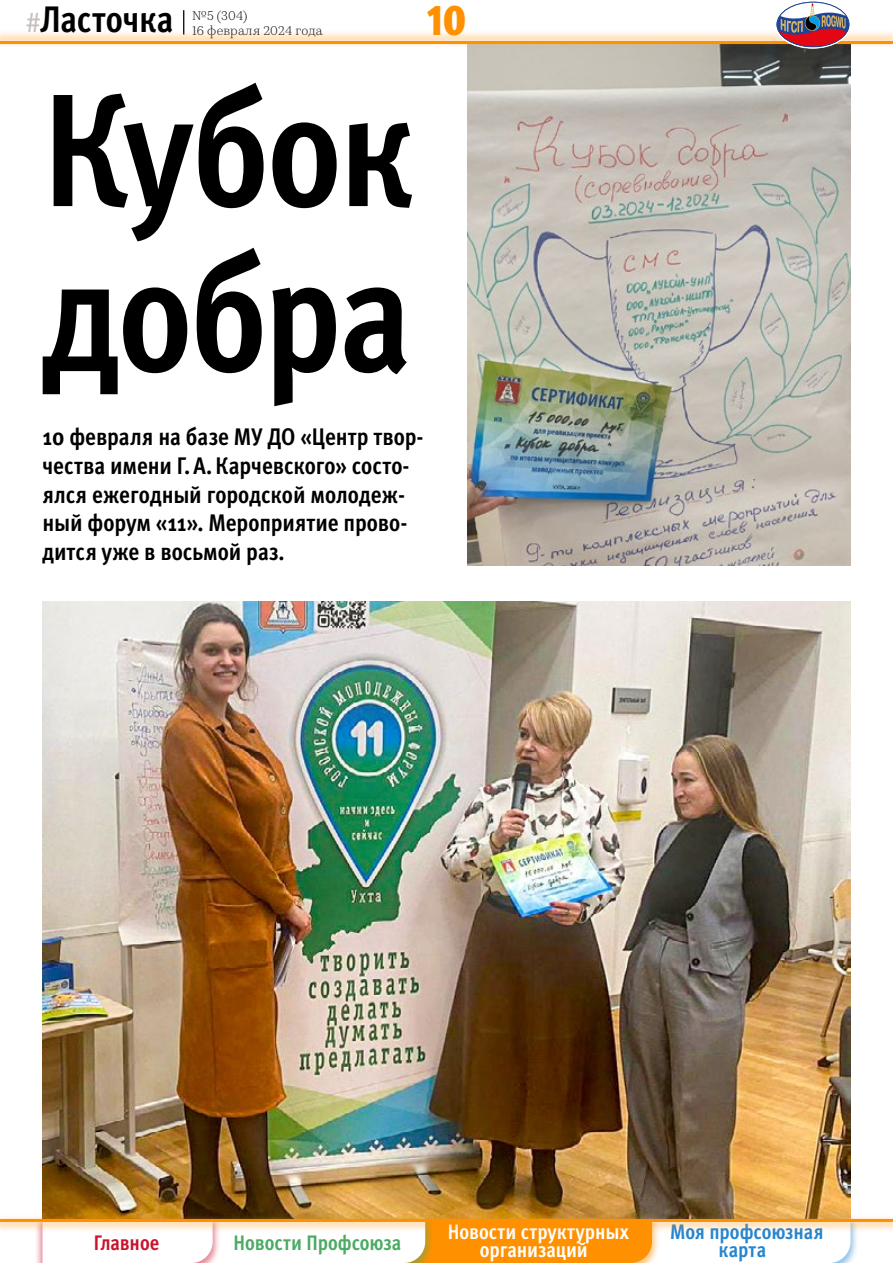
<style>
.page{position:relative;width:893px;height:1263px;background:#fff}
.page>*{position:absolute;margin:0;border:0;box-sizing:border-box;transform-origin:0 0}
._1_0_Zag{font:700 condensed 160.5px/165px "Meta Pro";letter-spacing:-.015em;color:#000}
.t1{font:900 condensed 43.5px "Meta Pro";color:#ff9000}
.t2{font:700 condensed 36.9px "Meta Pro";letter-spacing:-.005em;color:#000}
._2_0_Lid{font:700 condensed 24px/28.5px "Meta Pro";letter-spacing:-.005em;color:#000}
.t3{font:700 condensed 21px/18px "Meta Pro";color:#fff;text-align:center}
.t4{font:700 condensed 21px/18px "Meta Pro";letter-spacing:-.005em;color:#2585d0;text-align:center}
.t5{font:700 condensed 21px "Meta Pro";color:#4baa64}
.t6{font:700 condensed 21px "Meta Pro";letter-spacing:-.005em;color:#c8142d}
.t7{font:300 12.75px/15px "Kazimir Text";letter-spacing:.015em;color:#000}
.s1{font-weight:400;font-stretch:normal;font-size:27px;color:#c6c1bf}
</style>
<div class="page">
<img style="left:468px;top:48px;width:382px;height:518px">
<img style="left:43px;top:601px;width:807px;height:613px">
<div style="left:623px;top:1215px;width:236px;height:48px;background:#2585d0;opacity:.5"></div>
<svg style="left:183px;top:10px;width:1px;height:19px"></svg>
<div style="left:35px;top:1215px;width:186px;height:48px;background:#c8142d;opacity:.5"></div>
<svg style="left:43px;top:1233px;width:807px;height:30px"></svg>
<div style="left:0;top:29px;width:893px;height:19px;background:#ff9000;opacity:.3"></div>
<hr style="left:0;top:41px;width:893px;height:3px;background:#ff9000">
<div style="left:0;top:1214px;width:893px;height:19px;background:#ff9000;opacity:.3"></div>
<hr style="left:0;top:1219px;width:893px;height:3px;background:#ff9000">
<svg style="left:775px;top:2px;width:75px;height:46px"></svg>
<div style="left:775px;top:0;width:75px;height:48px;border:1px solid #fff;border-radius:50%"></div>
<h3 class="t2" style="left:26px;top:-9px;width:149px"><span class="s1">#</span>Ласточка</h3>
<p class="t7" style="left:192px;top:7px;width:132px">№5 (304)<br>16 февраля 2024 года</p>
<h2 class="t1" style="left:427px;top:-14px;width:41px">10</h2>
<p class="_1_0_Zag" style="left:43px;top:59px;width:374px">Кубок добра</p>
<p class="_2_0_Lid" style="left:43px;top:421px;width:383px">10 февраля на базе МУ ДО «Центр твор‑ чества имени Г.А.Карчевского» состо‑ ялся ежегодный городской молодеж‑ ный форум «11». Мероприятие прово‑ дится уже в восьмой раз.</p>
<p class="t6" style="left:94px;top:1226px;width:67px">Главное</p>
<p class="t5" style="left:234px;top:1226px;width:169px">Новости Профсоюза</p>
<p class="t3" style="left:448px;top:1222px;width:182px">Новости структурных организаций</p>
<p class="t4" style="left:670px;top:1222px;width:155px">Моя профсоюзная карта</p>
</div>
